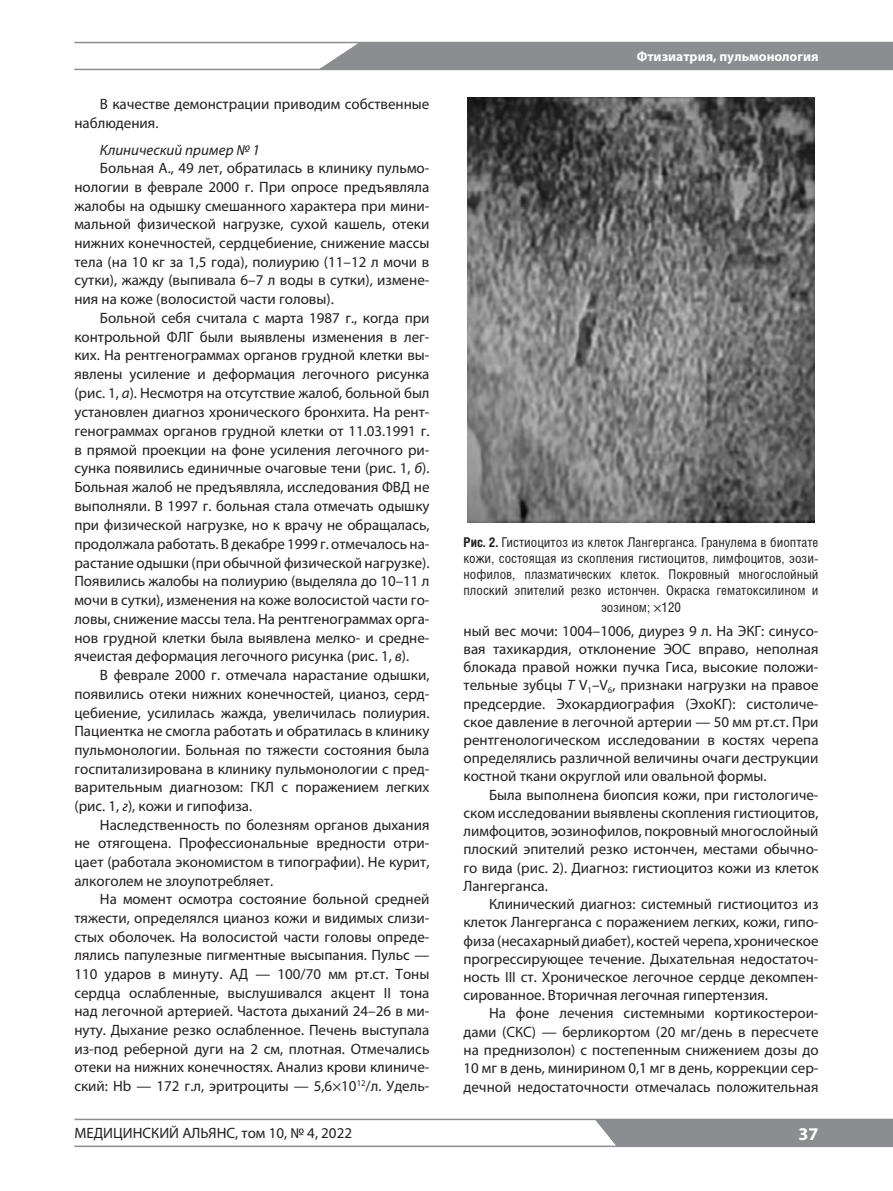
<style>
.page{position:relative;width:893px;height:1191px;background:#fff}
.page>*{position:absolute;margin:0;border:0;box-sizing:border-box;transform-origin:0 0}
.t1{font:700 18px "Myriad Pro";color:#fff}
.t2{font:15px/18.8px "Myriad Pro";color:#231f20;text-align:justify}
.t3{font:italic 15px "Myriad Pro";color:#231f20}
.t4{font:13.5px/16.2px "Helios Cond";color:#231f20;text-align:center}
.t5{font:700 13.5px "Myriad Pro";color:#fff}
.s1{font-style:italic}
.s2{font-weight:700}
.s3{font-family:"Myriad Pro"}
</style>
<div class="page">
<hr style="left:74px;top:1118px;width:819px;height:2px;background:#8b8d90">
<hr style="left:74px;top:42px;width:819px;height:1px;background:#8b8d90">
<hr style="left:74px;top:69px;width:819px;height:1px;background:#8b8d90">
<div style="left:318px;top:43px;width:575px;height:26px;background:#8b8d90"></div>
<hr style="left:74px;top:1145px;width:819px;height:2px;background:#8b8d90">
<div style="left:594px;top:1120px;width:299px;height:26px;background:#8b8d90"></div>
<img style="left:467px;top:98px;width:348px;height:424px">
<p class="t2" style="left:74px;top:96px;width:357px;text-indent:26px">В качестве демонстрации приводим собственные наблюдения.</p>
<p class="t3" style="left:100px;top:144px;width:161px">Клинический пример № 1</p>
<p class="t2" style="left:74px;top:160px;width:357px;text-indent:26px">Больная А., 49 лет, обратилась в клинику пульмо&shy;нологии в феврале 2000 г. При опросе предъявляла жалобы на одышку смешанного характера при мини&shy;мальной физической нагрузке, сухой кашель, отеки нижних конечностей, сердцебиение, снижение массы тела (на 10 кг за 1,5 года), полиурию (11–12 л мочи в сутки), жажду (выпивала 6–7 л воды в сутки), измене&shy;ния на коже (волосистой части головы).</p>
<p class="t2" style="left:74px;top:309px;width:357px;text-indent:26px">Больной себя считала с марта 1987 г., когда при контрольной ФЛГ были выявлены изменения в лег&shy;ких. На рентгенограммах органов грудной клетки вы&shy;явлены усиление и деформация легочного рисунка (рис. 1, <span class="s1">а</span>). Несмотря на отсутствие жалоб, больной был установлен диагноз хронического бронхита. На рент&shy;генограммах органов грудной клетки от 11.03.1991 г. в прямой проекции на фоне усиления легочного ри&shy;сунка появились единичн ые очаговые тени (рис. 1, <span class="s1">б</span>).<br>Больная жалоб не предъявляла, исследования ФВД не выполняли. В 1997 г. больная стала отмечать одышку при физической нагрузке, но к врачу не обращалась, продолжала работать. В декабре 1999 г. отмечалось на&shy;растание одышки (при обычной физической нагрузке).<br>Появились жалобы на полиурию (выделяла до 10–11 л мочи в сутки), изменения на коже волосистой части го&shy;ловы, снижение массы тела. На рентгенограммах орга&shy;нов грудной клетки была выявлена мелко- и средне&shy;ячеистая деформация легочного рисунка (рис. 1, <span class="s1">в</span>).</p>
<p class="t2" style="left:74px;top:667px;width:357px;text-indent:26px">В феврале 2000 г. отмечала нарастание одышки, появились отеки нижних конечностей, цианоз, серд&shy;цебиение, усилилась жажда, увеличилась полиурия.<br>Пациентка не смогла работать и обратилась в клинику пульмонологии. Больная по тяжести состояния была госпитализирована в клинику пульмонологии с пред&shy;варительным диагнозом: ГКЛ с поражением легких (рис. 1, <span class="s1">г</span>), кожи и гипофиза.</p>
<p class="t2" style="left:74px;top:816px;width:357px;text-indent:26px">Наследственность по болезням органов дыхания не отягощена. Профессиональные вредности отри&shy;цает (работала экономистом в типографии). Не курит, алкоголем не злоупотребляет.</p>
<p class="t2" style="left:74px;top:891px;width:357px;text-indent:26px">На момент осмотра состояние больной средней тяжести, определялся цианоз кожи и видимых слизи&shy;стых оболочек. На волосистой части головы опреде&shy;лялись папулезные пигментные высыпания. Пульс — 110 ударов в минуту. АД — 100/70 мм рт.ст. Тоны сердца ослабленные, выслушивался акцент II тона над легочной артерией. Частота дыханий 24–26 в ми&shy;нуту. Дыхание резко ослабленное. Печень выступала из-под реберной дуги на 2 см, плотная. Отмечались отеки на нижних конечностях. Анализ крови клиниче&shy;ский: Hb — 172 г.л, эритроциты — 5,6×10<sup>12</sup>/л. Удель-</p>
<p class="t5" style="left:637px;top:51px;width:183px">Фтизиатрия, пульмонология</p>
<p class="t4" style="left:463px;top:534px;width:357px"><span class="s2">Рис. 2.</span> Гистиоцитоз из клеток Лангерганса. Гранулема в биоптате кожи, состоящая из скопления гистиоцитов, лимфоцитов, эози&shy;нофилов, плазматических клеток. Покровный многослойный плоский эпителий резко истончен. Окраска гематоксилином и эозином; <span class="s3">×</span>120</p>
<p class="t2" style="left:463px;top:622px;width:357px;line-height:18.3px">ный вес мочи: 1004–1006, диурез 9 л. На ЭКГ: синусо&shy;вая тахикардия, отклонение ЭОС вправо, неполная блокада правой ножки пучка Гиса, высокие положи&shy;тельные зубцы <span class="s1">Т</span> V<sub>1</sub>–V<sub>6</sub>, признаки нагрузки на правое предсердие. Эхокардиография (ЭхоКГ): систоличе&shy;ское давление в легочной артерии — 50 мм рт.ст. При рентгенологическом исследовании в костях черепа определялись различной величины очаги деструкции костной ткани округлой или овальной формы.</p>
<p class="t2" style="left:463px;top:786px;width:357px;line-height:18.3px;text-indent:26px">Была выполнена биопсия кожи, при гистологиче&shy;ском исследовании выявлены скопления гистиоцитов, лимфоцитов, эозинофилов, покровный многослойный плоский эпителий резко истончен, местами обычно&shy;го вида (рис. 2). Диагноз: гистиоцитоз кожи из клеток Лангерганса.</p>
<p class="t2" style="left:463px;top:896px;width:357px;line-height:18.3px;text-indent:26px">Клинический диагноз: системный гистиоцитоз из клеток Лангерганса с пораже нием легких, кожи, гипо&shy;физа (несахарный диабет), костей черепа, хроническое прогрессирующее течение. Дыхательная недостаточ&shy;ность III ст. Хроническое легочное сердце декомпен&shy;сированное. Вторичная легочная гипертензия.</p>
<p class="t2" style="left:463px;top:1005px;width:357px;line-height:18.3px;text-indent:26px">На фоне лечения системными кортикостерои&shy;дами (СКС) — берликортом (20 мг/день в пересчете на преднизолон) с постепенным снижением дозы до 10 мг в день, минирином 0,1 мг в день, коррекции сер&shy;дечной недостаточности отмечалась положительная</p>
<p class="t2" style="left:74px;top:1125px;width:279px">МЕДИЦИНСКИЙ АЛЬЯНС, том 10, № 4, 2022</p>
<p class="t1" style="left:799px;top:1127px;width:21px">37</p>
</div>
